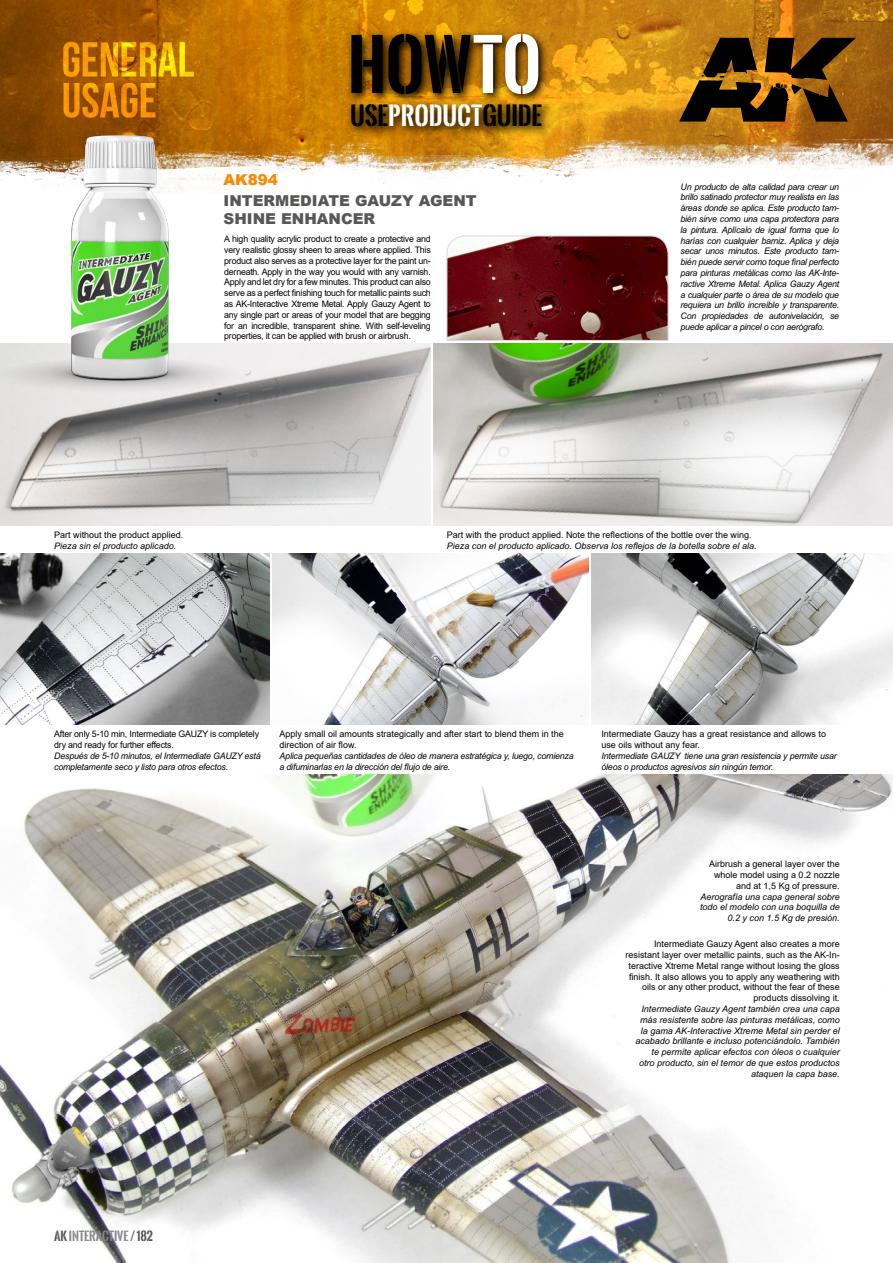
<style>
.page{position:relative;width:893px;height:1263px;background:#fff}
.page>*{position:absolute;margin:0;border:0;box-sizing:border-box;transform-origin:0 0}
.t1{font:700 66.75px "Oswald Stencil";letter-spacing:-.005em;color:#000}
.t2{font:700 24.75px "Oswald Stencil";color:#000}
.t3{font:900 15px/18px "Arial";color:#575756}
.t4{font:900 15px "Arial";color:#ff8900}
.t5{font:700 12px "Oswald Stencil";color:#878787}
.t6{font:9px/10.8px "Arial";color:#000;text-align:right}
.t7{font:italic 9px/10.8px "Arial MT Std";color:#000;text-align:right}
.t8{font:italic 9px/10.8px "Arial MT Std";letter-spacing:-.02em;color:#000}
.t9{font:9px/10.8px "Arial";letter-spacing:-.02em;color:#000}
.s1{color:#fff}
.s2{color:#575756}
</style>
<div class="page">
<img style="left:0;top:344px;width:430px;height:181px">
<img style="left:0;top:0;width:893px;height:186px">
<img style="left:0;top:75px;width:326px;height:384px">
<svg style="left:446px;top:235px;width:223px;height:106px;background:#692225"></svg>
<img style="left:0;top:774px;width:892px;height:489px">
<img style="left:0;top:554px;width:269px;height:171px">
<img style="left:434px;top:344px;width:459px;height:181px">
<img style="left:272px;top:554px;width:316px;height:171px">
<img style="left:592px;top:554px;width:301px;height:171px">
<svg style="left:346px;top:29px;width:207px;height:108px;background:#865705"></svg>
<svg style="left:679px;top:38px;width:177px;height:84px;background:#5f3d0b"></svg>
<img style="left:892px;top:774px;width:1px;height:21px">
<h1 class="t1" style="left:348px;top:16px;width:195px">HOW<span class="s1">TO</span></h1>
<h2 class="t2" style="left:350px;top:97px;width:194px">USE<span class="s1">PRODUCT</span>GUIDE</h2>
<h3 class="t4" style="left:224px;top:169px;width:56px">AK894</h3>
<h3 class="t3" style="left:224px;top:191px;width:255px">INTERMEDIATE GAUZY AGENT<br>SHINE ENHANCER</h3>
<p class="t6" style="left:224px;top:234px;width:208px;text-align:justify">A high quality acrylic product to create a protective and very realistic glossy sheen to areas where applied. This product also serves as a protective layer for the paint un&shy;derneath. Apply in the way you would with any varnish.<br>Apply and let dry for a few minutes. This product can also serve as a perfect finishing touch for metallic paints such as AK-Interactive Xtreme Metal. Apply Gauzy Agent to any single part or areas of your model that are begging for an incredible, transparent shine. With self-leveling properties, it can be applied with brush or airbrush.</p>
<p class="t7" style="left:681px;top:181px;width:160px;text-align:justify">Un producto de alta calidad para crear un brillo satinado protector muy realista en las áreas donde se aplica. Este producto tam&shy;bién sirve como una capa protectora para la pintura. Aplícalo de igual forma que lo harías con cualquier barniz. Aplica y deja secar unos minutos. Este producto tam&shy;bién puede servir como toque final perfecto para pinturas metálicas como las AK-Inte&shy;ractive Xtreme Metal. Aplica Gauzy Agent a cualquier parte o área de su modelo que requiera un brillo increíble y transparente.<br>Con propiedades de autonivelación, se puede aplicar a pincel o con aerógrafo.</p>
<p class="t6" style="left:54px;top:529px;width:131px">Part without the product applied.</p>
<p class="t7" style="left:54px;top:540px;width:124px">Pieza sin el producto aplicado.</p>
<p class="t6" style="left:447px;top:529px;width:306px">Part with the product applied. Note the reflections of the bottle over the wing.</p>
<p class="t7" style="left:447px;top:540px;width:311px">Pieza con el producto aplicado. Observa los reflejos de la botella sobre el ala.</p>
<p class="t9" style="left:54px;top:729px;width:206px">After only 5-10 min, Intermediate GAUZY is completely dry and ready for further effects.</p>
<p class="t8" style="left:54px;top:750px;width:208px">Después de 5-10 minutos, el Intermediate GAUZY está completamente seco y listo para otros efectos.</p>
<p class="t6" style="left:280px;top:729px;width:286px;text-align:left">Apply small oil amounts strategically and after start to blend them in the direction of air flow.</p>
<p class="t8" style="left:280px;top:750px;width:296px">Aplica pequeñas cantidades de óleo de manera estratégica y, luego, comienza a difuminarlas en la dirección del flujo de aire.</p>
<p class="t6" style="left:601px;top:729px;width:226px;text-align:left">Intermediate Gauzy has a great resistance and allows to use oils without any fear.</p>
<p class="t8" style="left:601px;top:750px;width:237px">Intermediate GAUZY tiene una gran resistencia y permite usar óleos o productos agresivos sin ningún temor.</p>
<p class="t6" style="left:709px;top:858px;width:132px">Airbrush a general layer over the whole model using a 0.2 nozzle and at 1,5 Kg of pressure.</p>
<p class="t7" style="left:700px;top:891px;width:141px">Aerografía una capa general sobre todo el modelo con una boquilla de<br>0.2 y con 1.5 Kg de presión.</p>
<p class="t6" style="left:626px;top:938px;width:216px">Intermediate Gauzy Agent also creates a more resistant layer over metallic paints, such as the AK-In&shy;teractive Xtreme Metal range without losing the gloss finish. It also allows you to apply any weathering with oils or any other product, without the fear of these products dissolving it.</p>
<p class="t7" style="left:635px;top:1003px;width:206px">Intermediate Gauzy Agent también crea una capa más resistente sobre las pinturas metálicas, como la gama AK-Interactive Xtreme Metal sin perder el acabado brillante e incluso potenciándolo. También te permite aplicar efectos con óleos o cualquier otro producto, sin el temor de que estos productos ataquen la capa base.</p>
<h3 class="t5" style="left:54px;top:1227px;width:101px"><span class="s2">AK</span> INTERACTIVE <span class="s2">/ 182</span></h3>
</div>
